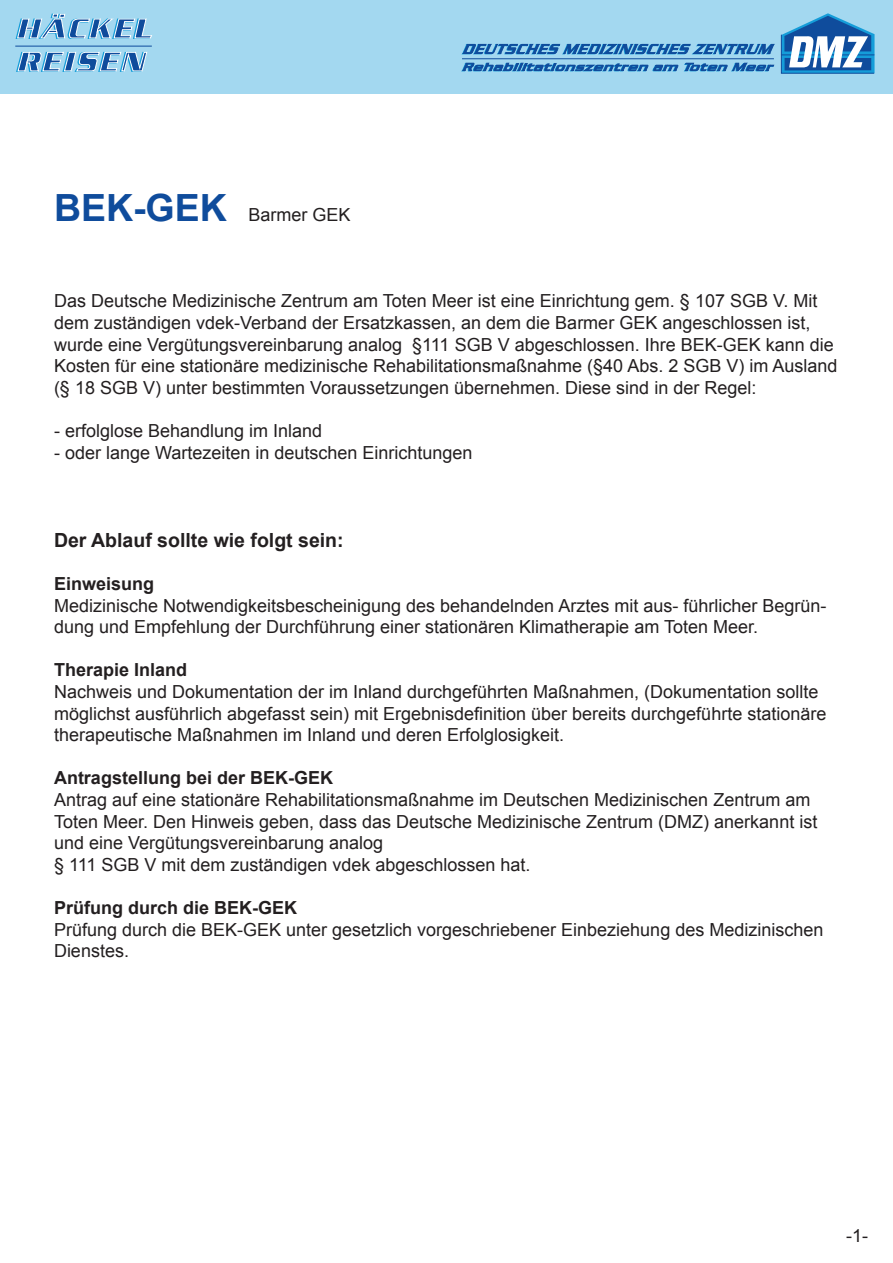
<style>
.page{position:relative;width:893px;height:1263px;background:#fff}
.page>*{position:absolute;margin:0;border:0;box-sizing:border-box;transform-origin:0 0}
.t1{font:700 19.5px "Arial";color:#231f20}
.t2{font:18px/21.6px "Arial";color:#231f20}
.t3{font:700 18px "Arial";color:#231f20}
.s1{font-weight:700;font-size:37.5px;color:#0f4c9c}
</style>
<div class="page">
<div style="left:0;top:0;width:893px;height:94px;background:#a3d8f0"></div>
<svg style="left:15px;top:13px;width:137px;height:59px"></svg>
<hr style="left:15px;top:46px;width:137px;height:1px;background:#0f4c9c">
<svg style="left:461px;top:13px;width:413px;height:61px"></svg>
<p class="t2" style="left:54px;top:204px;width:298px"><span class="s1">BEK-GEK</span> Barmer GEK</p>
<p class="t2" style="left:54px;top:290px;width:785px">Das Deutsche Medizinische Zentrum am Toten Meer ist eine Einrichtung gem. § 107 SGB V. Mit dem zuständigen vdek-Verband der Ersatzkassen, an dem die Barmer GEK angeschlossen ist, wurde eine Vergütungsvereinbarung analog §111 SGB V abgeschlossen. Ihre BEK-GEK kann die Kosten für eine stationäre medizinische Rehabilitationsmaßnahme (§40 Abs. 2 SGB V) im Ausland (§ 18 SGB V) unter bestimmten Voraussetzungen übernehmen. Diese sind in der Regel:</p>
<p class="t2" style="left:54px;top:420px;width:270px">- erfolglose Behandlung im Inland</p>
<p class="t2" style="left:54px;top:442px;width:420px">- oder lange Wartezeiten in deutschen Einrichtungen</p>
<p class="t1" style="left:54px;top:527px;width:291px">Der Ablauf sollte wie folgt sein:</p>
<p class="t3" style="left:54px;top:572px;width:102px">Einweisung</p>
<p class="t2" style="left:54px;top:595px;width:774px">Medizinische Notwendigkeitsbescheinigung des behandelnden Arztes mit aus- führlicher Begrün&shy;dung und Empfehlung der Durchführung einer stationären Klimatherapie am Toten Meer.</p>
<p class="t3" style="left:54px;top:658px;width:135px">Therapie Inland</p>
<p class="t2" style="left:54px;top:681px;width:774px">Nachweis und Dokumentation der im Inland durchgeführten Maßnahmen, (Dokumentation sollte möglichst ausführlich abgefasst sein) mit Ergebnisdefinition über bereits durchgeführte stationäre therapeutische Maßnahmen im Inland und deren Erfolglosigkeit.</p>
<p class="t3" style="left:54px;top:766px;width:281px">Antragstellung bei der BEK-GEK</p>
<p class="t2" style="left:54px;top:789px;width:765px">Antrag auf eine stationäre Rehabilitationsmaßnahme im Deutschen Medizinischen Zentrum am Toten Meer. Den Hinweis geben, dass das Deutsche Medizinische Zentrum (DMZ) anerkannt ist und eine Vergütungsvereinbarung analog<br>§ 111 SGB V mit dem zuständigen vdek abgeschlossen hat.</p>
<p class="t3" style="left:54px;top:896px;width:245px">Prüfung durch die BEK-GEK</p>
<p class="t2" style="left:54px;top:919px;width:771px">Prüfung durch die BEK-GEK unter gesetzlich vorgeschriebener Einbeziehung des Medizinischen<br>Dienstes.</p>
<p class="t2" style="left:846px;top:1225px;width:23px">-1-</p>
</div>
